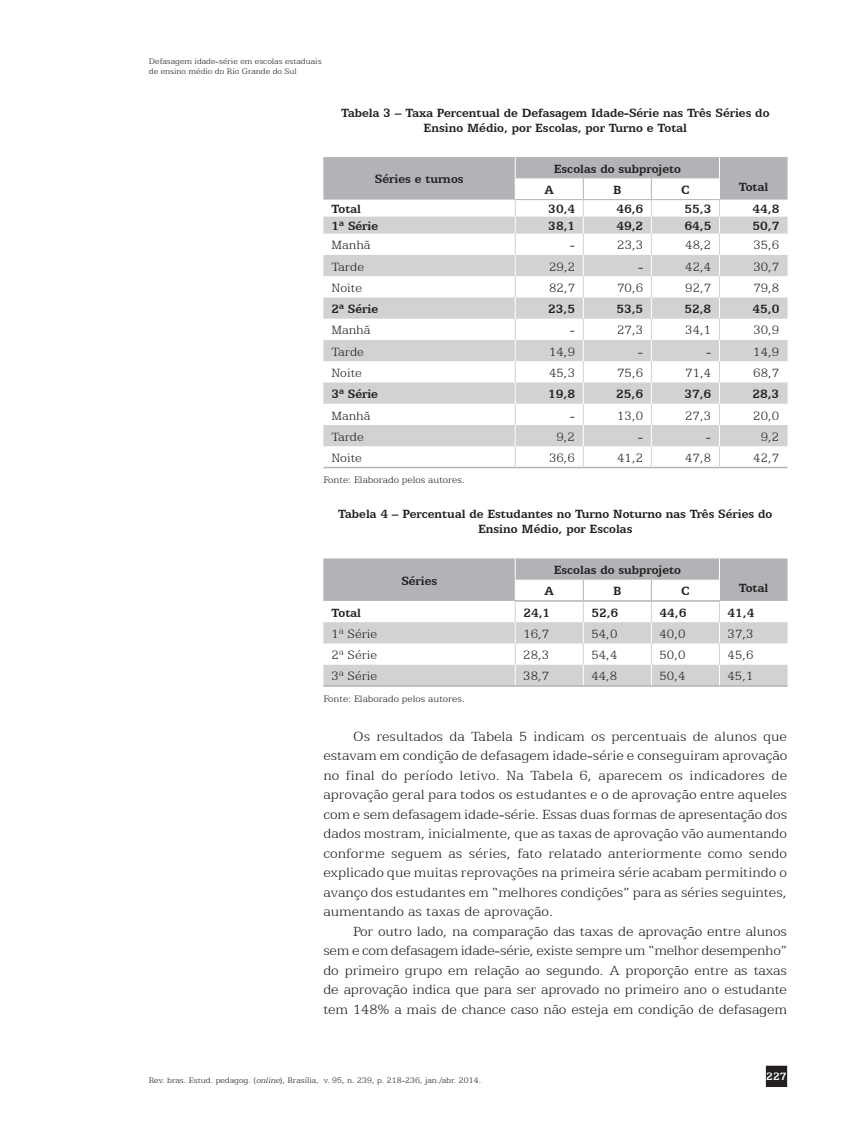
<style>
.page{position:relative;width:851px;height:1127px;background:#fff}
.page>*{position:absolute;margin:0;border:0;box-sizing:border-box;transform-origin:0 0}
.t1{font:300 15px/19.5px "Egyptian 505 BT";letter-spacing:-.005em;color:#231f20;text-align:justify}
.t2{font:700 13.5px/15px "Egyptian 505 BT";color:#231f20;text-align:center}
.t3{font:300 13.5px "Egyptian 505 BT";color:#231f20}
.t4{font:700 12px "Egyptian 505 BT";color:#fff}
.t5{font:300 10.5px "Egyptian 505 BT";color:#231f20}
.t6{font:300 9px/10.5px "Egyptian 505 BT";color:#231f20}
.s1{font-style:italic}
</style>
<div class="page">
<div style="left:766px;top:1066px;width:20px;height:20px;background:#231f20"></div>
<div style="left:765px;top:1066px;width:22px;height:21px;border:2px solid #231f20"></div>
<svg style="left:323px;top:157px;width:464px;height:310px"></svg>
<hr style="left:323px;top:467px;width:192px;height:1px;background:#b2b3b7">
<hr style="left:515px;top:467px;width:68px;height:1px;background:#b2b3b7">
<hr style="left:583px;top:467px;width:68px;height:1px;background:#b2b3b7">
<hr style="left:651px;top:467px;width:68px;height:1px;background:#b2b3b7">
<hr style="left:719px;top:467px;width:68px;height:1px;background:#b2b3b7">
<hr style="left:323px;top:685px;width:192px;height:2px;background:#b2b3b7">
<hr style="left:515px;top:685px;width:68px;height:2px;background:#b2b3b7">
<hr style="left:583px;top:685px;width:68px;height:2px;background:#b2b3b7">
<hr style="left:651px;top:685px;width:68px;height:2px;background:#b2b3b7">
<hr style="left:719px;top:685px;width:68px;height:2px;background:#b2b3b7">
<svg style="left:323px;top:558px;width:464px;height:128px"></svg>
<p class="t6" style="left:149px;top:55px;width:174px">Defasagem idade-série em escolas estaduais de ensino médio do Rio Grande do Sul</p>
<p class="t2" style="left:341px;top:105px;width:430px">Tabela 3 – Taxa Percentual de Defasagem Idade-Série nas Três Séries do<br>Ensino Médio, por Escolas, por Turno e Total</p>
<p class="t2" style="left:375px;top:172px;width:90px">Séries e turnos</p>
<p class="t2" style="left:544px;top:158px;width:138px;line-height:21px;text-align:left;text-indent:9px">Escolas do subprojeto<br>A</p>
<p class="t2" style="left:613px;top:182px;width:10px">B</p>
<p class="t2" style="left:681px;top:182px;width:10px">C</p>
<p class="t2" style="left:738px;top:179px;width:31px">Total</p>
<p class="t2" style="left:331px;top:201px;width:31px">Total</p>
<p class="t2" style="left:548px;top:201px;width:28px">30,4</p>
<p class="t2" style="left:616px;top:201px;width:28px">46,6</p>
<p class="t2" style="left:684px;top:201px;width:28px">55,3</p>
<p class="t2" style="left:752px;top:201px;width:28px">44,8</p>
<p class="t2" style="left:331px;top:218px;width:48px">1ª Série</p>
<p class="t2" style="left:548px;top:218px;width:28px">38,1</p>
<p class="t2" style="left:616px;top:218px;width:28px">49,2</p>
<p class="t2" style="left:684px;top:218px;width:28px">64,5</p>
<p class="t2" style="left:752px;top:218px;width:28px">50,7</p>
<p class="t3" style="left:331px;top:237px;width:41px">Manhã</p>
<p class="t3" style="left:570px;top:237px;width:7px">-</p>
<p class="t3" style="left:617px;top:237px;width:28px">23,3</p>
<p class="t3" style="left:685px;top:237px;width:28px">48,2</p>
<p class="t3" style="left:753px;top:237px;width:28px">35,6</p>
<p class="t3" style="left:331px;top:259px;width:34px">Tarde</p>
<p class="t3" style="left:549px;top:259px;width:28px">29,2</p>
<p class="t3" style="left:638px;top:259px;width:7px">-</p>
<p class="t3" style="left:685px;top:259px;width:28px">42,4</p>
<p class="t3" style="left:753px;top:259px;width:28px">30,7</p>
<p class="t3" style="left:331px;top:280px;width:32px">Noite</p>
<p class="t3" style="left:549px;top:280px;width:28px">82,7</p>
<p class="t3" style="left:617px;top:280px;width:28px">70,6</p>
<p class="t3" style="left:685px;top:280px;width:28px">92,7</p>
<p class="t3" style="left:753px;top:280px;width:28px">79,8</p>
<p class="t2" style="left:331px;top:301px;width:48px">2ª Série</p>
<p class="t2" style="left:548px;top:301px;width:28px">23,5</p>
<p class="t2" style="left:616px;top:301px;width:28px">53,5</p>
<p class="t2" style="left:684px;top:301px;width:28px">52,8</p>
<p class="t2" style="left:752px;top:301px;width:28px">45,0</p>
<p class="t3" style="left:331px;top:322px;width:41px">Manhã</p>
<p class="t3" style="left:569px;top:322px;width:7px">-</p>
<p class="t3" style="left:617px;top:322px;width:28px">27,3</p>
<p class="t3" style="left:685px;top:322px;width:28px">34,1</p>
<p class="t3" style="left:753px;top:322px;width:28px">30,9</p>
<p class="t3" style="left:331px;top:344px;width:34px">Tarde</p>
<p class="t3" style="left:549px;top:344px;width:28px">14,9</p>
<p class="t3" style="left:637px;top:344px;width:7px">-</p>
<p class="t3" style="left:706px;top:344px;width:7px">-</p>
<p class="t3" style="left:753px;top:344px;width:28px">14,9</p>
<p class="t3" style="left:331px;top:365px;width:32px">Noite</p>
<p class="t3" style="left:549px;top:365px;width:28px">45,3</p>
<p class="t3" style="left:617px;top:365px;width:28px">75,6</p>
<p class="t3" style="left:685px;top:365px;width:28px">71,4</p>
<p class="t3" style="left:753px;top:365px;width:28px">68,7</p>
<p class="t2" style="left:331px;top:386px;width:48px">3ª Série</p>
<p class="t2" style="left:548px;top:386px;width:28px">19,8</p>
<p class="t2" style="left:616px;top:386px;width:28px">25,6</p>
<p class="t2" style="left:684px;top:386px;width:28px">37,6</p>
<p class="t2" style="left:752px;top:386px;width:28px">28,3</p>
<p class="t3" style="left:331px;top:407px;width:41px">Manhã</p>
<p class="t3" style="left:569px;top:407px;width:7px">-</p>
<p class="t3" style="left:617px;top:407px;width:28px">13,0</p>
<p class="t3" style="left:685px;top:407px;width:28px">27,3</p>
<p class="t3" style="left:753px;top:407px;width:28px">20,0</p>
<p class="t3" style="left:331px;top:429px;width:34px">Tarde</p>
<p class="t3" style="left:556px;top:429px;width:20px">9,2</p>
<p class="t3" style="left:637px;top:429px;width:7px">-</p>
<p class="t3" style="left:705px;top:429px;width:7px">-</p>
<p class="t3" style="left:760px;top:429px;width:20px">9,2</p>
<p class="t3" style="left:331px;top:450px;width:32px">Noite</p>
<p class="t3" style="left:549px;top:450px;width:28px">36,6</p>
<p class="t3" style="left:617px;top:450px;width:28px">41,2</p>
<p class="t3" style="left:685px;top:450px;width:28px">47,8</p>
<p class="t3" style="left:753px;top:450px;width:28px">42,7</p>
<p class="t5" style="left:323px;top:474px;width:143px">Fonte: Elaborado pelos autores.</p>
<p class="t2" style="left:338px;top:506px;width:435px">Tabela 4 – Percentual de Estudantes no Turno Noturno nas Três Séries do<br>Ensino Médio, por Escolas</p>
<p class="t2" style="left:401px;top:573px;width:37px">Séries</p>
<p class="t2" style="left:544px;top:559px;width:138px;line-height:20.9px;text-align:left;text-indent:9px">Escolas do subprojeto<br>A</p>
<p class="t2" style="left:613px;top:583px;width:10px">B</p>
<p class="t2" style="left:681px;top:583px;width:10px">C</p>
<p class="t2" style="left:738px;top:580px;width:31px">Total</p>
<p class="t2" style="left:331px;top:605px;width:31px">Total</p>
<p class="t2" style="left:523px;top:605px;width:28px">24,1</p>
<p class="t2" style="left:591px;top:605px;width:28px">52,6</p>
<p class="t2" style="left:659px;top:605px;width:28px">44,6</p>
<p class="t2" style="left:727px;top:605px;width:28px">41,4</p>
<p class="t3" style="left:331px;top:626px;width:47px">1ª Série</p>
<p class="t3" style="left:523px;top:626px;width:28px">16,7</p>
<p class="t3" style="left:591px;top:626px;width:28px">54,0</p>
<p class="t3" style="left:659px;top:626px;width:28px">40,0</p>
<p class="t3" style="left:727px;top:626px;width:28px">37,3</p>
<p class="t3" style="left:331px;top:647px;width:47px">2ª Série</p>
<p class="t3" style="left:523px;top:647px;width:28px">28,3</p>
<p class="t3" style="left:591px;top:647px;width:28px">54,4</p>
<p class="t3" style="left:659px;top:647px;width:28px">50,0</p>
<p class="t3" style="left:727px;top:647px;width:28px">45,6</p>
<p class="t3" style="left:331px;top:668px;width:47px">3ª Série</p>
<p class="t3" style="left:523px;top:668px;width:28px">38,7</p>
<p class="t3" style="left:591px;top:668px;width:28px">44,8</p>
<p class="t3" style="left:659px;top:668px;width:28px">50,4</p>
<p class="t3" style="left:727px;top:668px;width:28px">45,1</p>
<p class="t5" style="left:323px;top:692px;width:143px">Fonte: Elaborado pelos autores.</p>
<p class="t1" style="left:323px;top:726px;width:465px;text-indent:30px">Os resultados da Tabela 5 indicam os percentuais de alunos que estavam em condição de defasagem idade-série e conseguiram aprovação no final do período letivo. Na Tabela 6, aparecem os indicadores de aprovação geral para todos os estudantes e o de aprovação entre aqueles com e sem defasagem idade-série. Essas duas formas de apresentação dos dados mostram, inicialmente, que as taxas de aprovação vão aumentando conforme seguem as séries, fato relatado anteriormente como sendo explicado que muitas reprovações na primeira série acabam permitindo o avanço dos estudantes em “melhores condições” para as séries seguintes, aumentando as taxas de aprovação.</p>
<p class="t1" style="left:323px;top:921px;width:465px;text-indent:30px">Por outro lado, na comparação das taxas de aprovação entre alunos sem e com defasagem idade-série, existe sempre um “melhor desempenho” do primeiro grupo em relação ao segundo. A proporção entre as taxas de aprovação indica que para ser aprovado no primeiro ano o estudante tem 148% a mais de chance caso não esteja em condição de defasagem</p>
<p class="t6" style="left:149px;top:1075px;width:334px">Rev. bras. Estud. pedagog. (<span class="s1">online</span>), Brasília, v. 95, n. 239, p. 218-236, jan./abr. 2014.</p>
<p class="t4" style="left:766px;top:1069px;width:22px">227</p>
</div>
